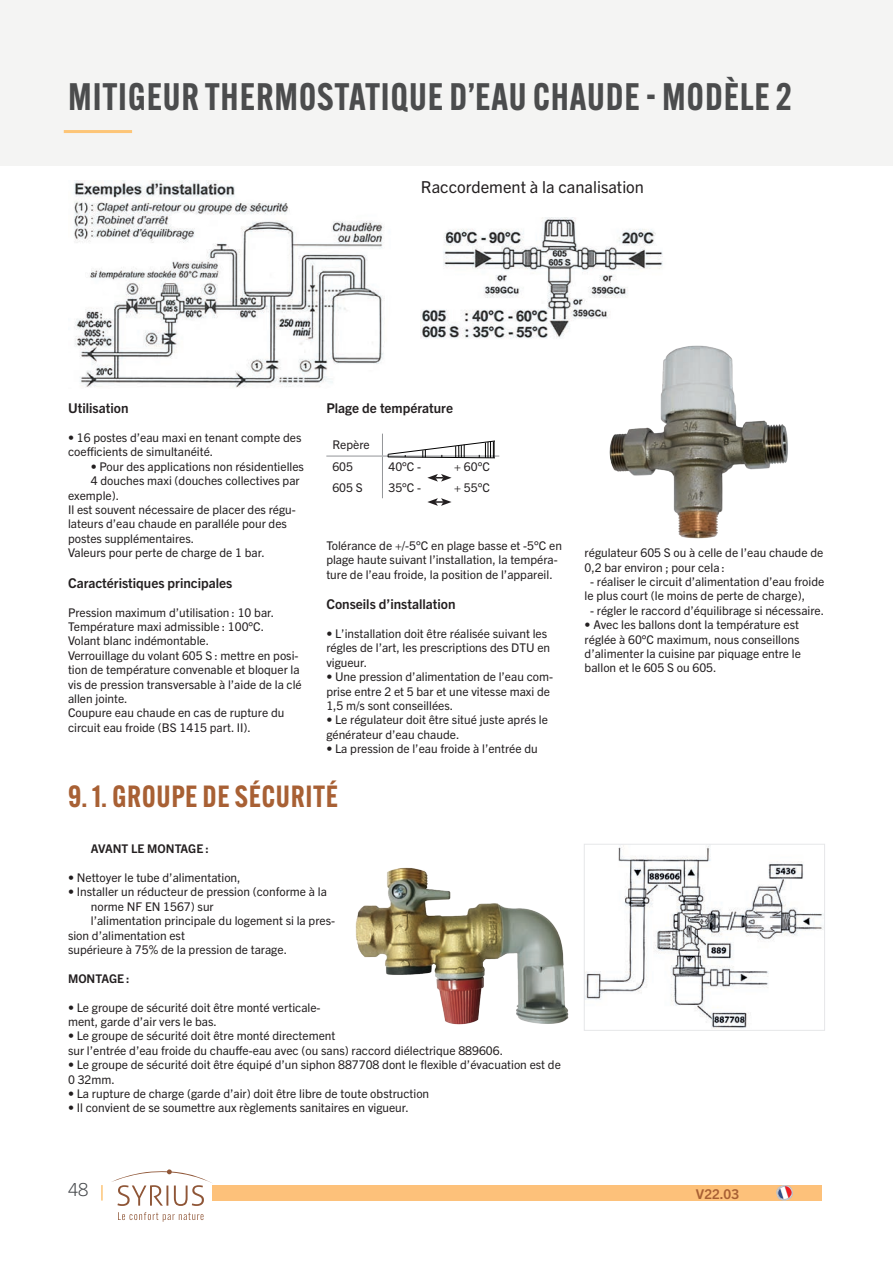
<style>
.page{position:relative;width:893px;height:1263px;background:#fff}
.page>*{position:absolute;margin:0;border:0;box-sizing:border-box;transform-origin:0 0}
.t1{font:600 37.5px "Alternate Gothic ATF";letter-spacing:.02em;color:#4b4c4d}
.t2{font:600 30px "Alternate Gothic ATF";letter-spacing:.02em;color:#a86034}
.t3{font:300 18px "Trade Gothic Next LT Pro";color:#46494c}
.t4{font:16.5px "Trade Gothic Next LT Pro";color:#231f20}
.t5{font:700 13.5px "Trade Gothic Next LT Pro";color:#231f20}
.t6{font:700 13.5px "Trade Gothic Next LT Pro";color:#a86034}
.t7{font:12px/14.4px "Trade Gothic Next LT Pro";color:#231f20}
.t8{font:700 12px "Trade Gothic Next LT Pro";color:#231f20}
</style>
<div class="page">
<svg style="left:112px;top:1169px;width:100px;height:37px"></svg>
<svg style="left:118px;top:1212px;width:86px;height:10px"></svg>
<svg style="left:101px;top:1185px;width:2px;height:15px"></svg>
<div style="left:212px;top:1185px;width:610px;height:15px;background:#fdc17a"></div>
<svg style="left:776px;top:1185px;width:17px;height:15px"></svg>
<div style="left:0;top:0;width:893px;height:166px;background:#f4f4f3"></div>
<hr style="left:64px;top:130px;width:68px;height:3px;background:#fdc577">
<hr style="left:326px;top:456px;width:56px;height:1px;background:#939598">
<hr style="left:382px;top:456px;width:117px;height:1px;background:#939598">
<img style="left:609px;top:345px;width:179px;height:194px">
<img style="left:74px;top:180px;width:311px;height:208px">
<img style="left:421px;top:217px;width:242px;height:122px">
<svg style="left:382px;top:434px;width:114px;height:72px"></svg>
<img style="left:355px;top:867px;width:214px;height:158px">
<img style="left:586px;top:846px;width:237px;height:183px">
<div style="left:584px;top:844px;width:241px;height:187px;border:1px solid #e6e7e9"></div>
<p class="t1" style="left:68px;top:73px;width:725px">MITIGEUR THERMOSTATIQUE D’EAU CHAUDE - MODÈLE 2</p>
<p class="t4" style="left:421px;top:175px;width:225px">Raccordement à la canalisation</p>
<p class="t5" style="left:68px;top:399px;width:62px">Utilisation</p>
<p class="t7" style="left:68px;top:430px;width:235px">• 16 postes d’eau maxi en tenant compte des coefficients de simultanéité.</p>
<p class="t7" style="left:91px;top:458px;width:215px">• Pour des applications non résidentielles</p>
<p class="t7" style="left:91px;top:473px;width:210px">4 douches maxi (douches collectives par</p>
<p class="t7" style="left:68px;top:487px;width:53px">exemple).</p>
<p class="t7" style="left:68px;top:502px;width:229px">Il est souvent nécessaire de placer des régu&shy;lateurs d’eau chaude en paralléle pour des postes supplémentaires.</p>
<p class="t7" style="left:68px;top:545px;width:198px">Valeurs pour perte de charge de 1 bar.</p>
<p class="t5" style="left:68px;top:573px;width:166px">Caractéristiques principales</p>
<p class="t7" style="left:68px;top:604px;width:208px">Pression maximum d’utilisation : 10 bar.</p>
<p class="t7" style="left:68px;top:619px;width:198px">Température maxi admissible : 100°C.</p>
<p class="t7" style="left:68px;top:633px;width:143px">Volant blanc indémontable.</p>
<p class="t7" style="left:68px;top:647px;width:235px">Verrouillage du volant 605 S : mettre en posi&shy;tion de température convenable et bloquer la vis de pression transversable à l’aide de la clé allen jointe.</p>
<p class="t7" style="left:68px;top:705px;width:218px">Coupure eau chaude en cas de rupture du circuit eau froide (BS 1415 part. II).</p>
<p class="t5" style="left:326px;top:399px;width:128px">Plage de température</p>
<p class="t7" style="left:332px;top:436px;width:39px">Repère</p>
<p class="t7" style="left:332px;top:459px;width:22px">605</p>
<p class="t7" style="left:388px;top:459px;width:34px">40°C -</p>
<p class="t7" style="left:454px;top:459px;width:37px">+ 60°C</p>
<p class="t7" style="left:332px;top:480px;width:32px">605 S</p>
<p class="t7" style="left:388px;top:480px;width:34px">35°C -</p>
<p class="t7" style="left:454px;top:480px;width:37px">+ 55°C</p>
<p class="t7" style="left:326px;top:537px;width:237px">Tolérance de +/-5°C en plage basse et -5°C en plage haute suivant l’installation, la tempéra&shy;ture de l’eau froide, la position de l’appareil.</p>
<p class="t5" style="left:326px;top:595px;width:131px">Conseils d’installation</p>
<p class="t7" style="left:326px;top:626px;width:225px">• L’installation doit être réalisée suivant les régles de l’art, les prescriptions des DTU en vigueur.</p>
<p class="t7" style="left:326px;top:669px;width:228px">• Une pression d’alimentation de l’eau com&shy;prise entre 2 et 5 bar et une vitesse maxi de<br>1,5 m/s sont conseillées.</p>
<p class="t7" style="left:326px;top:712px;width:223px">• Le régulateur doit être situé juste aprés le générateur d’eau chaude.</p>
<p class="t7" style="left:326px;top:741px;width:213px">• La pression de l’eau froide à l’entrée du</p>
<p class="t7" style="left:585px;top:545px;width:240px">régulateur 605 S ou à celle de l’eau chaude de<br>0,2 bar environ ; pour cela :</p>
<p class="t7" style="left:585px;top:574px;width:241px;text-indent:6px">- réaliser le circuit d’alimentation d’eau froide le plus court (le moins de perte de charge),</p>
<p class="t7" style="left:590px;top:602px;width:235px">- régler le raccord d’équilibrage si nécessaire.</p>
<p class="t7" style="left:585px;top:617px;width:218px">• Avec les ballons dont la température est réglée à 60°C maximum, nous conseillons d’alimenter la cuisine par piquage entre le ballon et le 605 S ou 605.</p>
<p class="t2" style="left:68px;top:777px;width:271px">9. 1. GROUPE DE SÉCURITÉ</p>
<p class="t8" style="left:91px;top:840px;width:119px">AVANT LE MONTAGE :</p>
<p class="t7" style="left:68px;top:869px;width:174px">• Nettoyer le tube d’alimentation,</p>
<p class="t7" style="left:68px;top:884px;width:260px">• Installer un réducteur de pression (conforme à la</p>
<p class="t7" style="left:91px;top:898px;width:124px">norme NF EN 1567) sur</p>
<p class="t7" style="left:91px;top:913px;width:246px">l’alimentation principale du logement si la pres-</p>
<p class="t7" style="left:68px;top:927px;width:118px">sion d’alimentation est</p>
<p class="t7" style="left:68px;top:941px;width:220px">supérieure à 75% de la pression de tarage.</p>
<p class="t8" style="left:68px;top:970px;width:63px">MONTAGE :</p>
<p class="t7" style="left:68px;top:999px;width:254px">• Le groupe de sécurité doit être monté verticale&shy;ment, garde d’air vers le bas.</p>
<p class="t7" style="left:68px;top:1028px;width:436px">• Le groupe de sécurité doit être monté directement<br>sur l’entrée d’eau froide du chauffe-eau avec (ou sans) raccord diélectrique 889606.</p>
<p class="t7" style="left:68px;top:1057px;width:494px">• Le groupe de sécurité doit être équipé d’un siphon 887708 dont le flexible d’évacuation est de<br>0 32mm.</p>
<p class="t7" style="left:68px;top:1085px;width:363px">• La rupture de charge (garde d’air) doit être libre de toute obstruction</p>
<p class="t7" style="left:68px;top:1100px;width:342px">• Il convient de se soumettre aux règlements sanitaires en vigueur.</p>
<h3 class="t3" style="left:68px;top:1176px;width:22px">48</h3>
<p class="t6" style="left:696px;top:1184px;width:45px">V22.03</p>
</div>
